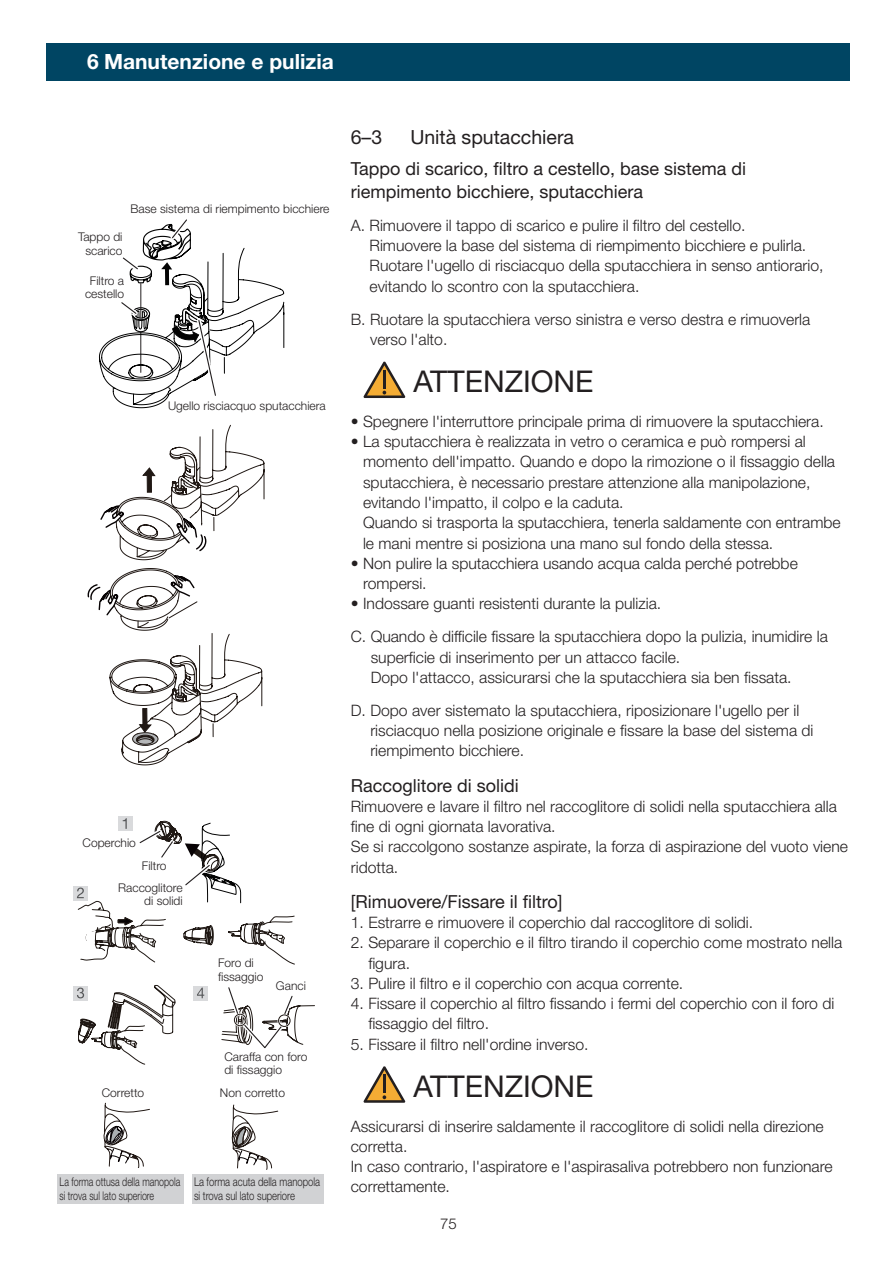
<style>
.page{position:relative;width:893px;height:1263px;background:#fff}
.page>*{position:absolute;margin:0;border:0;box-sizing:border-box;transform-origin:0 0}
.t1{font:30px "Helvetica Neue LT Pro";color:#231f20}
.t2{font:700 21px "Helvetica Neue LT Pro";color:#fff}
.t3{font:19.5px "Helvetica Neue LT Pro";color:#231f20}
.t4{font:18px/22.5px "Helvetica Neue LT Pro";color:#231f20}
.t5{font:300 15.75px/20.2px "Helvetica Neue LT Pro";color:#231f20}
.t6{font:300 15px "Helvetica Neue LT Pro";color:#231f20}
.t7{font:300 12px/13.5px "Helvetica Neue LT Pro";color:#231f20}
.t8{font:300 12px/13.5px "Helvetica Neue LT Pro";color:#231f20;scale:.74 1}
.t9{font:300 12px/13.5px "Helvetica Neue LT Pro";color:#231f20;scale:.79 1}
</style>
<div class="page">
<div style="left:47px;top:43px;width:803px;height:38px;background:#004563"></div>
<svg style="left:364px;top:362px;width:41px;height:36px"></svg>
<svg style="left:364px;top:1066px;width:41px;height:37px"></svg>
<svg style="left:99px;top:219px;width:186px;height:189px"></svg>
<svg style="left:87px;top:424px;width:178px;height:342px"></svg>
<div style="left:118px;top:816px;width:15px;height:15px;background:#d9dadc"></div>
<div style="left:73px;top:886px;width:15px;height:14px;background:#d9dadc"></div>
<div style="left:73px;top:986px;width:15px;height:14px;background:#d9dadc"></div>
<svg style="left:77px;top:818px;width:238px;height:247px"></svg>
<div style="left:277px;top:1014px;width:14px;height:13px;border:2px solid #fff;border-radius:50%"></div>
<div style="left:278px;top:1014px;width:12px;height:13px;border:1px solid #1f1814;border-radius:50%"></div>
<div style="left:233px;top:1013px;width:14px;height:14px;border:2px solid #fff;border-radius:50%"></div>
<div style="left:234px;top:1014px;width:12px;height:12px;border:1px solid #1f1814;border-radius:50%"></div>
<svg style="left:231px;top:1104px;width:48px;height:66px"></svg>
<svg style="left:103px;top:1102px;width:47px;height:66px"></svg>
<div style="left:57px;top:1174px;width:127px;height:29px;background:#d1d2d4"></div>
<div style="left:192px;top:1174px;width:131px;height:29px;background:#d1d2d4"></div>
<h2 class="t2" style="left:87px;top:48px;width:248px">6 Manutenzione e pulizia</h2>
<p class="t7" style="left:131px;top:202px;width:200px">Base sistema di riempimento bicchiere</p>
<p class="t7" style="left:78px;top:230px;width:46px;text-align:right">Tappo di scarico</p>
<p class="t7" style="left:85px;top:273px;width:41px;text-align:center">Filtro a cestello</p>
<p class="t7" style="left:168px;top:398px;width:159px">Ugello risciacquo sputacchiera</p>
<p class="t7" style="left:83px;top:836px;width:55px">Coperchio</p>
<p class="t7" style="left:118px;top:855px;width:66px;line-height:21.8px;text-indent:24px">Filtro<br>Raccoglitore</p>
<p class="t7" style="left:144px;top:894px;width:40px">di solidi</p>
<p class="t7" style="left:218px;top:956px;width:47px">Foro di fissaggio</p>
<p class="t7" style="left:276px;top:978px;width:32px">Ganci</p>
<p class="t7" style="left:224px;top:1049px;width:84px">Caraffa con foro di fissaggio</p>
<p class="t7" style="left:102px;top:1085px;width:44px">Corretto</p>
<p class="t7" style="left:220px;top:1085px;width:67px">Non corretto</p>
<p class="t8" style="left:60px;top:1175px;width:165px">La forma ottusa della manopola si trova sul lato superiore</p>
<p class="t9" style="left:194px;top:1175px;width:161px">La forma acuta della manopola si trova sul lato superiore</p>
<p class="t3" style="left:351px;top:125px;width:33px">6–3</p>
<p class="t3" style="left:410px;top:125px;width:165px">Unità sputacchiera</p>
<p class="t4" style="left:351px;top:157px;width:397px">Tappo di scarico, filtro a cestello, base sistema di riempimento bicchiere, sputacchiera</p>
<p class="t5" style="left:369px;top:215px;width:455px;text-indent:-19px">A. Rimuovere il tappo di scarico e pulire il filtro del cestello.<br>Rimuovere la base del sistema di riempimento bicchiere e pulirla.<br>Ruotare l'ugello di risciacquo della sputacchiera in senso antiorario, evitando lo scontro con la sputacchiera.</p>
<p class="t5" style="left:370px;top:309px;width:442px;text-indent:-19px">B. Ruotare la sputacchiera verso sinistra e verso destra e rimuoverla verso l'alto.</p>
<h1 class="t1" style="left:414px;top:363px;width:181px">ATTENZIONE</h1>
<p class="t5" style="left:351px;top:411px;width:474px">• Spegnere l'interruttore principale prima di rimuovere la sputacchiera.</p>
<p class="t5" style="left:363px;top:431px;width:479px;text-indent:-12px">• La sputacchiera è realizzata in vetro o ceramica e può rompersi al momento dell'impatto. Quando e dopo la rimozione o il fissaggio della sputacchiera, è necessario prestare attenzione alla manipolazione, evitando l'impatto, il colpo e la caduta.<br>Quando si trasporta la sputacchiera, tenerla saldamente con entrambe le mani mentre si posiziona una mano sul fondo della stessa.</p>
<p class="t5" style="left:363px;top:553px;width:436px;text-indent:-12px">• Non pulire la sputacchiera usando acqua calda perché potrebbe rompersi.</p>
<p class="t5" style="left:351px;top:587px;width:479px;line-height:33px">• Indossare guanti resistenti durante la pulizia.<br>C. Quando è difficile fissare la sputacchiera dopo la pulizia, inumidire la</p>
<p class="t5" style="left:371px;top:646px;width:422px">superficie di inserimento per un attacco facile.<br>Dopo l'attacco, assicurarsi che la sputacchiera sia ben fissata.</p>
<p class="t5" style="left:370px;top:700px;width:445px;text-indent:-20px">D. Dopo aver sistemato la sputacchiera, riposizionare l'ugello per il risciacquo nella posizione originale e fissare la base del sistema di riempimento bicchiere.</p>
<p class="t4" style="left:351px;top:773px;width:169px">Raccoglitore di solidi</p>
<p class="t5" style="left:351px;top:796px;width:499px">Rimuovere e lavare il filtro nel raccoglitore di solidi nella sputacchiera alla fine di ogni giornata lavorativa.<br>Se si raccolgono sostanze aspirate, la forza di aspirazione del vuoto viene ridotta.</p>
<p class="t4" style="left:351px;top:890px;width:213px">[Rimuovere/Fissare il filtro]</p>
<p class="t5" style="left:351px;top:912px;width:404px">1. Estrarre e rimuovere il coperchio dal raccoglitore di solidi.</p>
<p class="t5" style="left:368px;top:932px;width:475px;text-indent:-18px">2. Separare il coperchio e il filtro tirando il coperchio come mostrato nella figura.</p>
<p class="t5" style="left:351px;top:973px;width:334px">3. Pulire il filtro e il coperchio con acqua corrente.</p>
<p class="t5" style="left:368px;top:993px;width:467px;text-indent:-18px">4. Fissare il coperchio al filtro fissando i fermi del coperchio con il foro di fissaggio del filtro.</p>
<p class="t5" style="left:351px;top:1033px;width:239px">5. Fissare il filtro nell'ordine inverso.</p>
<h1 class="t1" style="left:414px;top:1068px;width:181px">ATTENZIONE</h1>
<p class="t5" style="left:351px;top:1115px;width:483px">Assicurarsi di inserire saldamente il raccoglitore di solidi nella direzione corretta.<br>In caso contrario, l'aspiratore e l'aspirasaliva potrebbero non funzionare correttamente.</p>
<p class="t6" style="left:440px;top:1214px;width:18px">75</p>
</div>
